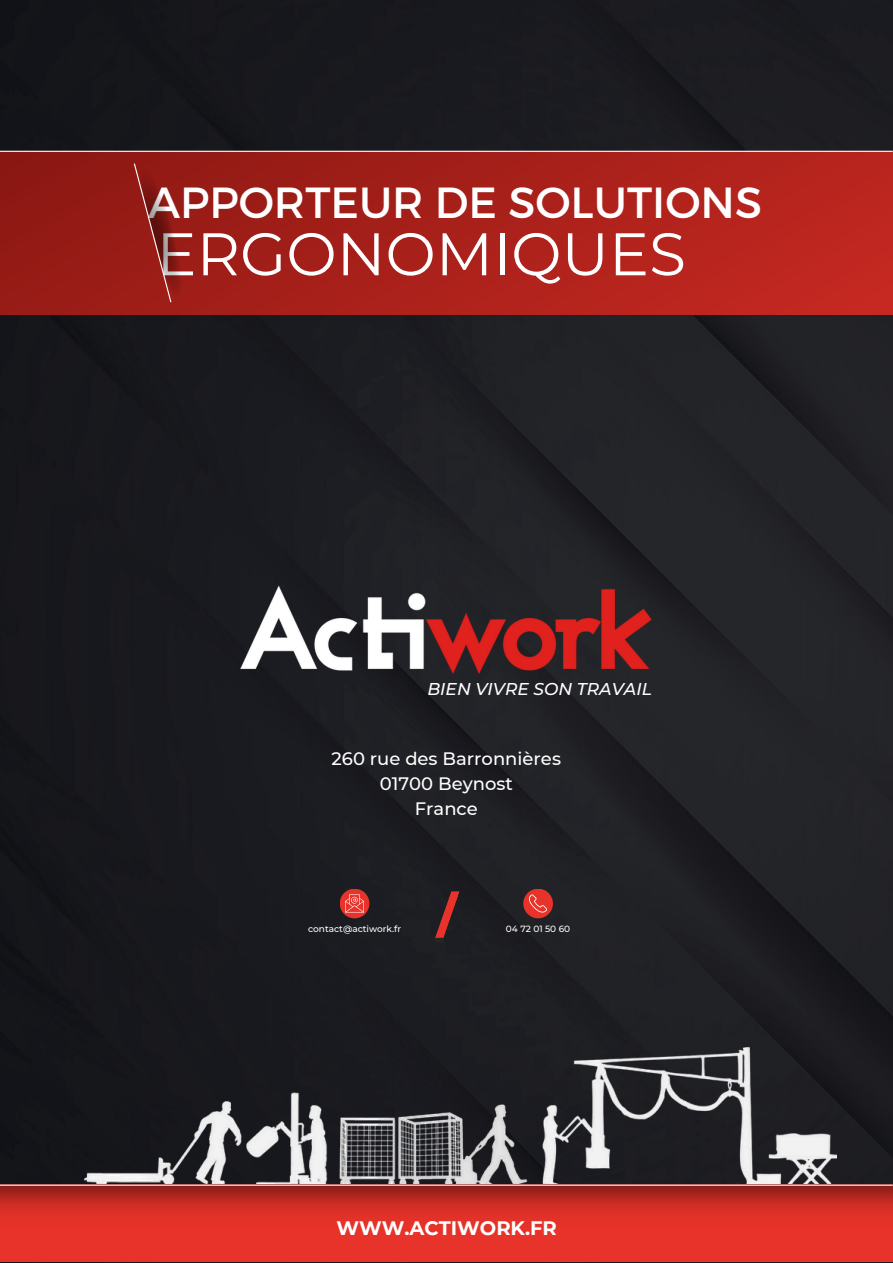
<style>
.page{position:relative;width:893px;height:1264px;background:#fff}
.page>*{position:absolute;margin:0;border:0;box-sizing:border-box;transform-origin:0 0}
.t1{font:60px "Montserrat";color:#fff}
.t2{font:43.5px "Montserrat";color:#fff}
.t3{font:700 19.5px "Montserrat";color:#fff}
.t4{font:500 18px "Montserrat";color:#fff}
.t5{font:italic 500 17.1px "Montserrat";color:#fff}
.t6{font:500 9px "Montserrat";color:#fff}
</style>
<div class="page">
<img style="left:0;top:0;width:892px;height:1184px">
<div style="left:1px;top:151px;width:891px;height:163px;background:linear-gradient(to right,#901914,#c02720)"></div>
<img style="left:172px;top:162px;width:19px;height:137px">
<hr style="left:0;top:151px;width:892px;height:1px;background:#fff">
<svg style="left:133px;top:162px;width:39px;height:141px;background:#90201b"></svg>
<img style="left:226px;top:518px;width:440px;height:226px">
<img style="left:57px;top:1028px;width:779px;height:156px">
<div style="left:0;top:1184px;width:892px;height:78px;background:#e8332a"></div>
<img style="left:0;top:1185px;width:892px;height:29px">
<hr style="left:0;top:1184px;width:892px;height:1px;background:#fff">
<svg style="left:433px;top:891px;width:26px;height:53px"></svg>
<div style="left:340px;top:888px;width:29px;height:30px;background:#e8332a;border-radius:50%"></div>
<svg style="left:345px;top:894px;width:19px;height:18px"></svg>
<div style="left:523px;top:888px;width:30px;height:30px;background:#e8332a;border-radius:50%"></div>
<svg style="left:529px;top:894px;width:18px;height:18px"></svg>
<p class="t2" style="left:148px;top:174px;width:615px">APPORTEUR DE SOLUTIONS</p>
<p class="t1" style="left:156px;top:217px;width:531px">ERGONOMIQUES</p>
<p class="t5" style="left:427px;top:678px;width:226px">BIEN VIVRE SON TRAVAIL</p>
<p class="t4" style="left:331px;top:748px;width:231px">260 rue des Barronnières</p>
<p class="t4" style="left:380px;top:772px;width:135px">01700 Beynost</p>
<p class="t4" style="left:415px;top:797px;width:65px">France</p>
<p class="t6" style="left:308px;top:923px;width:94px">contact@actiwork.fr</p>
<p class="t6" style="left:506px;top:923px;width:66px">04 72 01 50 60</p>
<p class="t3" style="left:336px;top:1215px;width:222px">WWW.ACTIWORK.FR</p>
</div>
